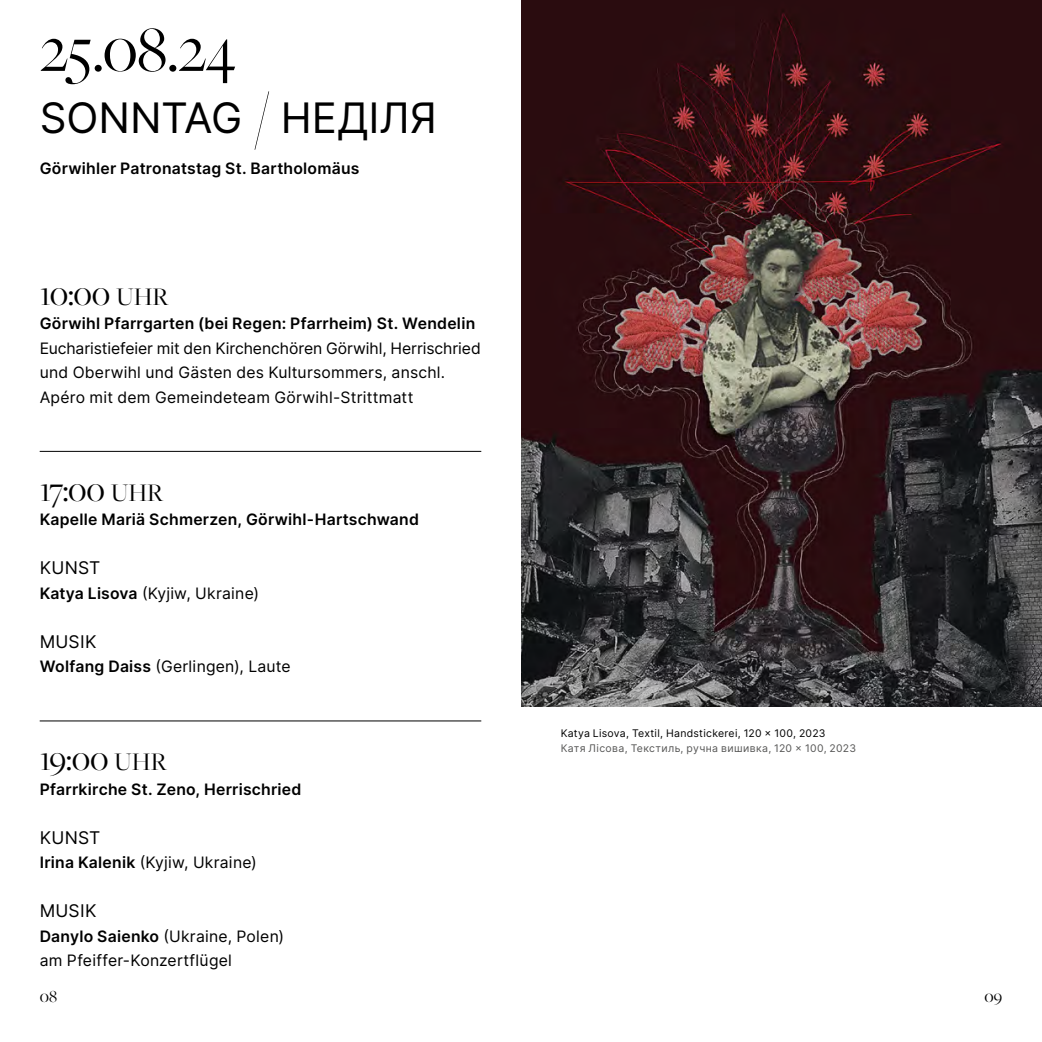
<style>
.page{position:relative;width:1042px;height:1042px;background:#fff}
.page>*{position:absolute;margin:0;border:0;box-sizing:border-box;transform-origin:0 0}
.t1{font:66.5px "Freight Big Pro";color:#000}
.t2{font:42px "Inter";letter-spacing:-.01em;color:#000}
.t3{font:35px "Freight Big Pro";letter-spacing:-.02em;color:#000}
.t4{font:17.5px "Inter";letter-spacing:.015em;color:#000}
.t5{font:17.5px "Freight Big Pro";color:#000}
.t6{font:15.75px/24.5px "Inter";letter-spacing:.015em;color:#000}
.t7{font:600 15.75px "Inter";letter-spacing:.015em;color:#000}
.t8{font:10.5px "Inter";letter-spacing:.025em;color:#000}
.t9{font:10.5px "Inter";letter-spacing:.035em;color:#565655}
.s1{font-family:"Freight Big Pro";font-size:66.5px}
.s2{font-size:26.25px}
.s3{font-weight:600}
</style>
<div class="page">
<hr style="left:40px;top:451px;width:441px;height:1px;background:#000">
<hr style="left:40px;top:720px;width:441px;height:1px;background:#000">
<img style="left:521px;top:0;width:521px;height:706px">
<h1 class="t1" style="left:40px;top:6px;width:198px">25.08.24</h1>
<h2 class="t2" style="left:40px;top:87px;width:398px">SONNTAG <span class="s1">/</span> НЕДІЛЯ</h2>
<p class="t7" style="left:40px;top:156px;width:321px">Görwihler Patronatstag St. Bartholomäus</p>
<h3 class="t3" style="left:40px;top:271px;width:131px">10:00 <span class="s2">UHR</span></h3>
<p class="t7" style="left:40px;top:312px;width:437px">Görwihl Pfarrgarten (bei Regen: Pfarrheim) St. Wendelin</p>
<p class="t6" style="left:40px;top:335px;width:443px">Eucharistiefeier mit den Kirchenchören Görwihl, Herrischried und Oberwihl und Gästen des Kultursommers, anschl.<br>Apéro mit dem Gemeindeteam Görwihl-Strittmatt</p>
<h3 class="t3" style="left:40px;top:467px;width:125px">17:00 <span class="s2">UHR</span></h3>
<p class="t7" style="left:40px;top:508px;width:381px">Kapelle Mariä Schmerzen, Görwihl-Hartschwand</p>
<p class="t4" style="left:40px;top:555px;width:62px">KUNST</p>
<p class="t6" style="left:40px;top:580px;width:221px"><span class="s3">Katya Lisova</span> (Kyjiw, Ukraine)</p>
<p class="t4" style="left:40px;top:628px;width:58px">MUSIK</p>
<p class="t6" style="left:40px;top:654px;width:252px"><span class="s3">Wolfang Daiss</span> (Gerlingen), Laute</p>
<h3 class="t3" style="left:40px;top:736px;width:129px">19:00 <span class="s2">UHR</span></h3>
<p class="t7" style="left:40px;top:777px;width:263px">Pfarrkirche St. Zeno, Herrischried</p>
<p class="t4" style="left:40px;top:824px;width:62px">KUNST</p>
<p class="t6" style="left:40px;top:850px;width:219px"><span class="s3">Irina Kalenik</span> (Kyjiw, Ukraine)</p>
<p class="t4" style="left:40px;top:898px;width:58px">MUSIK</p>
<p class="t6" style="left:40px;top:923px;width:246px"><span class="s3">Danylo Saienko</span> (Ukraine, Polen) am Pfeiffer-Konzertflügel</p>
<p class="t8" style="left:561px;top:725px;width:266px">Katya Lisova, Textil, Handstickerei, 120 x 100, 2023</p>
<p class="t9" style="left:561px;top:741px;width:297px">Катя Лісова, Текстиль, ручна вишивка, 120 x 100, 2023</p>
<p class="t5" style="left:40px;top:985px;width:19px">08</p>
<p class="t5" style="left:984px;top:985px;width:19px">09</p>
</div>
